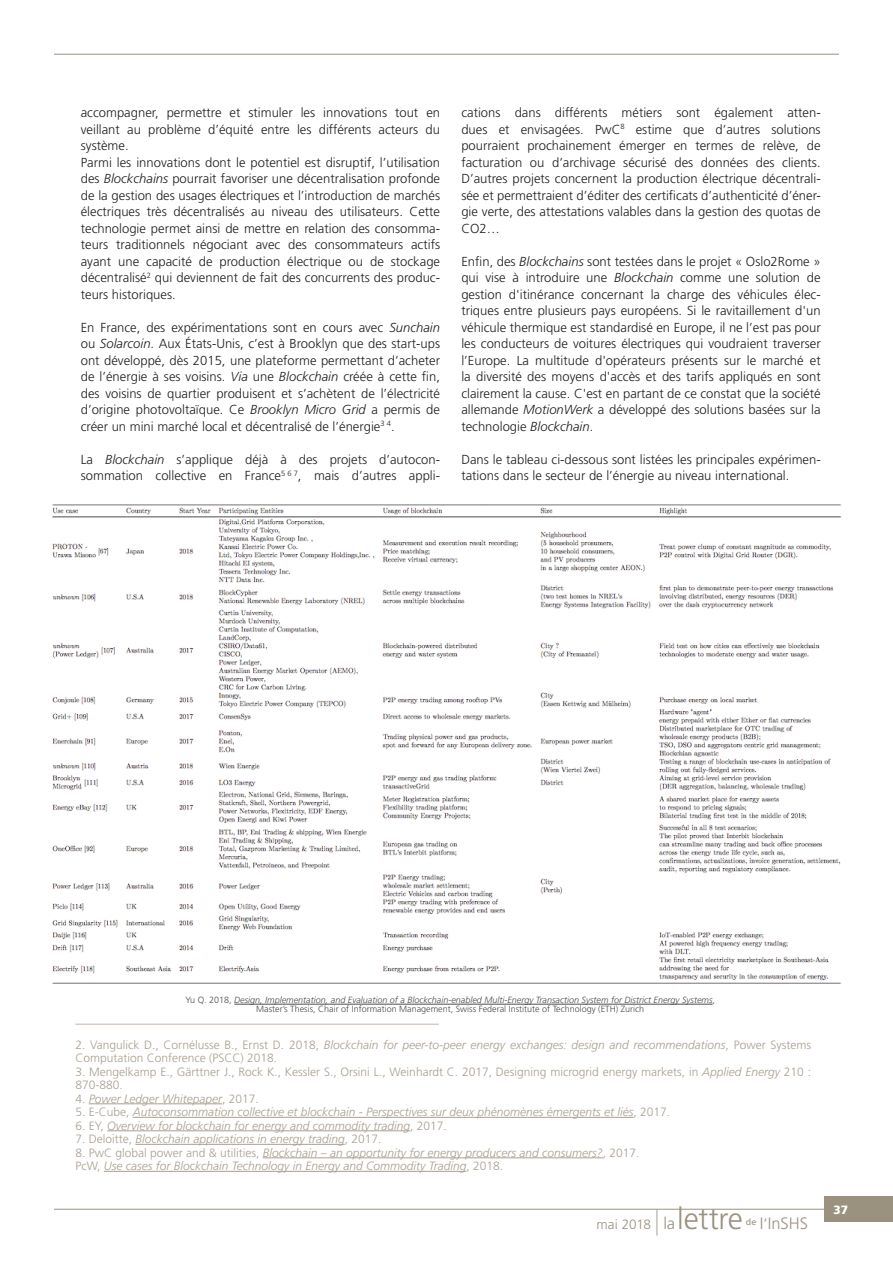
<style>
.page{position:relative;width:893px;height:1263px;background:#fff}
.page>*{position:absolute;margin:0;border:0;box-sizing:border-box;transform-origin:0 0}
.t1{font:300 16.5px "Frutiger LT Std";color:#9b917f}
.t2{font:300 13.5px "Frutiger LT Std";letter-spacing:-.005em;color:#9b917f}
.t3{font:300 13.05px/16.5px "Frutiger LT Std";color:#231f20}
.t4{font:italic 300 12px/13.5px "Frutiger LT Std";color:#a99f8f}
.t5{font:300 12px/13.5px "Frutiger LT Std";color:#a99f8f}
.t6{font:900 12px "Frutiger LT Std";color:#fff}
.t7{font:italic 300 9px/9px "Frutiger LT Std";color:#4b4c4d;text-align:center}
.s1{font-style:italic}
.s2{font-style:normal}
.s3{font-size:25.95px}
.s4{font-size:16.5px}
.s5{font-size:30.15px}
.s6{font-size:15px}
</style>
<div class="page">
<hr style="left:54px;top:54px;width:785px;height:1px;background:#9b917f">
<div style="left:825px;top:1196px;width:68px;height:26px;background:#9b917f"></div>
<hr style="left:54px;top:1209px;width:771px;height:1px;background:#9b917f">
<hr style="left:75px;top:1024px;width:364px;height:1px;background:#c8b6a8">
<hr style="left:89px;top:1103px;width:133px;height:1px;background:#a99f8f">
<hr style="left:133px;top:1117px;width:500px;height:1px;background:#a99f8f">
<hr style="left:107px;top:1130px;width:303px;height:1px;background:#a99f8f">
<hr style="left:135px;top:1144px;width:210px;height:1px;background:#a99f8f">
<hr style="left:263px;top:1157px;width:340px;height:1px;background:#a99f8f">
<hr style="left:104px;top:1171px;width:362px;height:1px;background:#a99f8f">
<img style="left:52px;top:504px;width:790px;height:480px">
<hr style="left:234px;top:1004px;width:478px;height:1px;background:#4b4c4d">
<p class="t3" style="left:81px;top:105px;width:361px">accompagner, permettre et stimuler les innovations tout en veillant au problème d’équité entre les différents acteurs du système.<br>Parmi les innovations dont le potentiel est disruptif, l’utilisation des <span class="s1">Blockchains</span> pourrait favoriser une décentralisation profonde de la gestion des usages électriques et l’introduction de marchés électriques très décentralisés au niveau des utilisateurs. Cette technologie permet ainsi de mettre en relation des consomma&shy;teurs traditionnels négociant avec des consommateurs actifs ayant une capacité de production électrique ou de stockage décentralisé<sup>2</sup> qui deviennent de fait des concurrents des produc&shy;teurs historiques.</p>
<p class="t3" style="left:81px;top:319px;width:361px;text-align:justify">En France, des expérimentations sont en cours avec <span class="s1">Sunchain </span>ou <span class="s1">Solarcoin</span>. Aux États-Unis, c’est à Brooklyn que des start-ups ont développé, dès 2015, une plateforme permettant d’acheter de l’énergie à ses voisins. <span class="s1">Via</span> une <span class="s1">Blockchain</span> créée à cette fin, des voisins de quartier produisent et s’achètent de l’électricité d’origine photovoltaïque. Ce <span class="s1">Brooklyn Micro Grid</span> a permis de créer un mini marché local et décentralisé de l’énergie<sup>3</sup> <sup>4</sup>.</p>
<p class="t3" style="left:81px;top:451px;width:361px">La <span class="s1">Blockchain</span> s’applique déjà à des projets d’autocon&shy;sommation collective en France<sup>5</sup> <sup>6</sup> <sup>7</sup>, mais d’autres appli-</p>
<p class="t3" style="left:461px;top:105px;width:361px;text-align:justify">cations dans différents métiers sont également atten&shy;dues et envisagées. PwC<sup>8</sup> estime que d’autres solutions pourraient prochainement émerger en termes de relève, de facturation ou d’archivage sécurisé des données des clients.<br>D’autres projets concernent la production électrique décentrali&shy;sée et permettraient d’éditer des certificats d’authenticité d’éner&shy;gie verte, des attestations valables dans la gestion des quotas de CO2…</p>
<p class="t3" style="left:461px;top:253px;width:361px;text-align:justify">Enfin, des <span class="s1">Blockchains</span> sont testées dans le projet « Oslo2Rome » qui vise à introduire une <span class="s1">Blockchain</span> comme une solution de gestion d'itinérance concernant la charge des véhicules élec&shy;triques entre plusieurs pays européens. Si le ravitaillement d'un véhicule thermique est standardisé en Europe, il ne l’est pas pour les conducteurs de voitures électriques qui voudraient traverser l’Europe. La multitude d'opérateurs présents sur le marché et la diversité des moyens d'accès et des tarifs appliqués en sont clairement la cause. C'est en partant de ce constat que la société allemande <span class="s1">MotionWerk</span> a développé des solutions basées sur la technologie <span class="s1">Blockchain</span>.</p>
<p class="t3" style="left:461px;top:451px;width:361px">Dans le tableau ci-dessous sont listées les principales expérimen&shy;tations dans le secteur de l’énergie au niveau international.</p>
<p class="t7" style="left:185px;top:996px;width:531px"><span class="s2">Yu Q. 2018,</span> Design, Implementation, and Evaluation of a Blockchain-enabled Multi-Energy Transaction System for District Energy Systems<span class="s2">,<br>Master’s Thesis, Chair of Information Management, Swiss Federal Institute of Technology (ETH) Zurich</span></p>
<p class="t5" style="left:75px;top:1038px;width:737px">2. Vangulick D., Cornélusse B., Ernst D. 2018, <span class="s1">Blockchain for peer-to-peer energy exchanges: design and recommendations</span>, Power Systems<br>Computation Conference (PSCC) 2018.</p>
<p class="t5" style="left:75px;top:1065px;width:737px">3. Mengelkamp E., Gärttner J., Rock K., Kessler S., Orsini L., Weinhardt C. 2017, Designing microgrid energy markets, in <span class="s1">Applied Energy</span> 210 :<br>870-880.</p>
<p class="t4" style="left:75px;top:1092px;width:185px"><span class="s2">4.</span> Power Ledger Whitepaper<span class="s2">, 2017.</span></p>
<p class="t4" style="left:75px;top:1105px;width:596px"><span class="s2">5. E-Cube,</span> Autoconsommation collective et blockchain - Perspectives sur deux phénomènes émergents et liés<span class="s2">, 2017.</span></p>
<p class="t4" style="left:75px;top:1119px;width:373px"><span class="s2">6. EY,</span> Overview for blockchain for energy and commodity trading<span class="s2">, 2017.</span></p>
<p class="t4" style="left:75px;top:1132px;width:308px"><span class="s2">7. Deloitte,</span> Blockchain applications in energy trading<span class="s2">, 2017.</span></p>
<p class="t4" style="left:75px;top:1146px;width:566px"><span class="s2">8. PwC global power and &amp; utilities,</span> Blockchain – an opportunity for energy producers and consumers?<span class="s2">, 2017.<br>PcW,</span> Use cases for Blockchain Technology in Energy and Commodity Trading<span class="s2">, 2018.</span></p>
<p class="t2" style="left:597px;top:1217px;width:148px">mai 2018 <span class="s3">|</span> <span class="s4">la</span> <span class="s5">lettre</span></p>
<p class="t1" style="left:746px;top:1214px;width:64px"><sup>de</sup> i<span class="s6">’</span>inshs</p>
<p class="t6" style="left:833px;top:1202px;width:16px">37</p>
</div>
